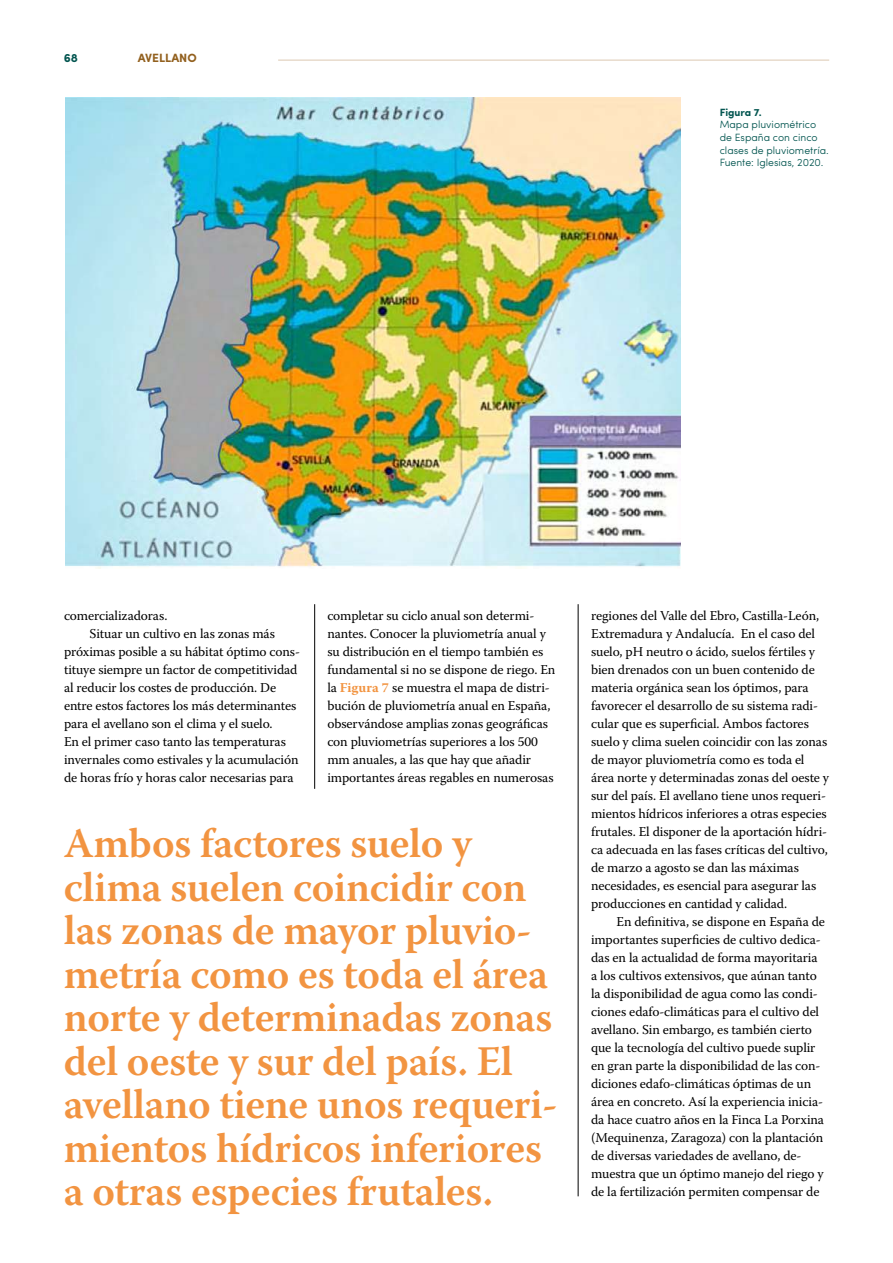
<style>
.page{position:relative;width:893px;height:1263px;background:#fff}
.page>*{position:absolute;margin:0;border:0;box-sizing:border-box;transform-origin:0 0}
.t1{font:600 42px/43.5px "Warnock Pro";letter-spacing:-.01em;color:#f29441}
.t2{font:13.5px/18px "Warnock Pro";letter-spacing:-.01em;color:#000}
.t3{font:700 12px "Sofia Pro";color:#92601e}
.t4{font:700 12px "Sofia Pro";color:#035550}
.t5{font:300 10.5px/12.6px "Sofia Pro";color:#035550}
.t6{font:700 10.5px "Sofia Pro";color:#035550}
.s1{font-weight:700;color:#f29441}
</style>
<div class="page">
<img style="left:65px;top:98px;width:615px;height:470px">
<hr style="left:314px;top:604px;width:1px;height:185px;background:#000">
<hr style="left:578px;top:604px;width:1px;height:592px;background:#000">
<hr style="left:278px;top:60px;width:551px;height:1px;background:#dcc9b1">
<p class="t4" style="left:64px;top:48px;width:16px">68</p>
<p class="t3" style="left:138px;top:48px;width:61px">AVELLANO</p>
<p class="t6" style="left:720px;top:104px;width:44px">Figura 7.</p>
<p class="t5" style="left:720px;top:118px;width:111px">Mapa pluviométrico de España con cinco clases de pluviometría.<br>Fuente: Iglesias, 2020.</p>
<p class="t2" style="left:327px;top:606px;width:230px">completar su ciclo anual son determi&shy;nantes. Conocer la pluviometría anual y su distribución en el tiempo también es fundamental si no se dispone de riego. En la <span class="s1">Figura 7</span> se muestra el mapa de distri&shy;bución de pluviometría anual en España, observándose amplias zonas geográficas con pluviometrías superiores a los 500 mm anuales, a las que hay que añadir importantes áreas regables en numerosas</p>
<p class="t2" style="left:591px;top:606px;width:240px">regiones del Valle del Ebro, Castilla-León, Extremadura y Andalucía. En el caso del suelo, pH neutro o ácido, suelos fértiles y bien drenados con un buen contenido de materia orgánica sean los óptimos, para favorecer el desarrollo de su sistema radi&shy;cular que es superficial. Ambos factores suelo y clima suelen coincidir con las zonas de mayor pluviometría como es toda el área norte y determinadas zonas del oeste y sur del país. El avellano tiene unos requeri&shy;mientos hídricos inferiores a otras especies frutales. El disponer de la aportación hídri&shy;ca adecuada en las fases críticas del cultivo, de marzo a agosto se dan las máximas necesidades, es esencial para asegurar las producciones en cantidad y calidad.</p>
<p class="t2" style="left:591px;top:912px;width:235px;text-indent:26px">En definitiva, se dispone en España de importantes superficies de cultivo dedica&shy;das en la actualidad de forma mayoritaria a los cultivos extensivos, que aúnan tanto la disponibilidad de agua como las condi&shy;ciones edafo-climáticas para el cultivo del avellano. Sin embargo, es también cierto que la tecnología del cultivo puede suplir en gran parte la disponibilidad de las con&shy;diciones edafo-climáticas óptimas de un área en concreto. Así la experiencia inicia&shy;da hace cuatro años en la Finca La Porxina (Mequinenza, Zaragoza) con la plantación de diversas variedades de avellano, de&shy;muestra que un óptimo manejo del riego y de la fertilización permiten compensar de</p>
<p class="t2" style="left:64px;top:606px;width:105px">comercializadoras.</p>
<p class="t2" style="left:90px;top:624px;width:187px">Situar un cultivo en las zonas más</p>
<p class="t2" style="left:64px;top:642px;width:237px">próximas posible a su hábitat óptimo cons-</p>
<p class="t2" style="left:64px;top:660px;width:235px">tituye siempre un factor de competitividad</p>
<p class="t2" style="left:64px;top:678px;width:214px">al reducir los costes de producción. De</p>
<p class="t2" style="left:64px;top:696px;width:234px">entre estos factores los más determinantes</p>
<p class="t2" style="left:64px;top:714px;width:210px">para el avellano son el clima y el suelo.</p>
<p class="t2" style="left:64px;top:732px;width:223px">En el primer caso tanto las temperaturas</p>
<p class="t2" style="left:64px;top:750px;width:236px">invernales como estivales y la acumulación</p>
<p class="t2" style="left:64px;top:768px;width:231px">de horas frío y horas calor necesarias para</p>
<p class="t1" style="left:64px;top:821px;width:495px">Ambos factores suelo y clima suelen coincidir con las zonas de mayor pluvio&shy;metría como es toda el área norte y determinadas zonas del oeste y sur del país. El avellano tiene unos requeri&shy;mientos hídricos inferiores a otras especies frutales.</p>
</div>
